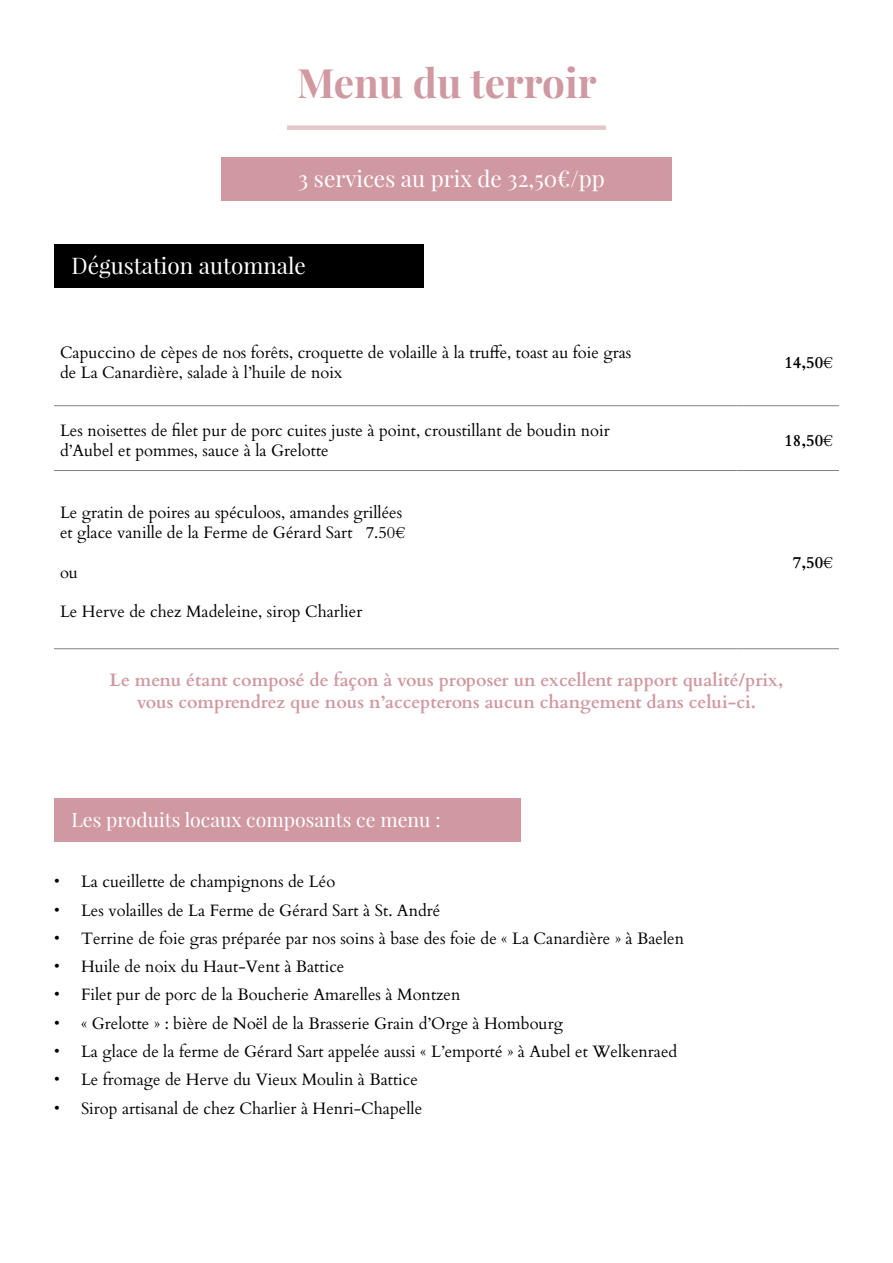
<style>
.page{position:relative;width:893px;height:1263px;background:#fff}
.page>*{position:absolute;margin:0;border:0;box-sizing:border-box;transform-origin:0 0}
.t1{font:700 40.5px "Playfair Display";color:#d098a1}
.t2{font:22.5px "Playfair Display";color:#fff}
.t3{font:19.5px "Playfair Display";color:#fff}
.t4{font:700 18px/21.6px "Cardo";color:#d098a1;text-align:center}
.t5{font:16.5px/19.8px "Cardo";color:#000}
.t6{font:700 16.5px "Cardo";color:#000}
</style>
<div class="page">
<div style="left:287px;top:125px;width:319px;height:5px;background:#e5c6cb"></div>
<div style="left:221px;top:158px;width:451px;height:43px;background:#d098a1"></div>
<hr style="left:54px;top:405px;width:683px;height:1px;background:#858383">
<hr style="left:737px;top:405px;width:102px;height:1px;background:#858383">
<hr style="left:54px;top:470px;width:683px;height:1px;background:#858383">
<hr style="left:737px;top:470px;width:102px;height:1px;background:#858383">
<hr style="left:54px;top:648px;width:683px;height:1px;background:#858383">
<hr style="left:737px;top:648px;width:102px;height:1px;background:#858383">
<div style="left:54px;top:244px;width:369px;height:44px;background:#000"></div>
<div style="left:54px;top:798px;width:466px;height:44px;background:#d098a1"></div>
<h1 class="t1" style="left:297px;top:57px;width:301px">Menu du terroir</h1>
<h2 class="t2" style="left:298px;top:164px;width:308px">3 services au prix de 32,50€/pp</h2>
<h2 class="t2" style="left:71px;top:252px;width:236px">Dégustation automnale</h2>
<p class="t5" style="left:60px;top:342px;width:573px">Capuccino de cèpes de nos forêts, croquette de volaille à la truffe, toast au foie gras de La Canardière, salade à l’huile de noix</p>
<p class="t5" style="left:60px;top:420px;width:551px">Les noisettes de filet pur de porc cuites juste à point, croustillant de boudin noir d’Aubel et pommes, sauce à la Grelotte</p>
<p class="t5" style="left:60px;top:502px;width:347px">Le gratin de poires au spéculoos, amandes grillées et glace vanille de la Ferme de Gérard Sart 7.50€</p>
<p class="t5" style="left:60px;top:561px;width:19px">ou</p>
<p class="t5" style="left:60px;top:601px;width:304px">Le Herve de chez Madeleine, sirop Charlier</p>
<p class="t6" style="left:784px;top:349px;width:50px">14,50€</p>
<p class="t6" style="left:784px;top:427px;width:50px">18,50€</p>
<p class="t6" style="left:793px;top:549px;width:41px">7,50€</p>
<p class="t4" style="left:110px;top:668px;width:675px">Le menu étant composé de façon à vous proposer un excellent rapport qualité/prix, vous comprendrez que nous n’accepterons aucun changement dans celui-ci.</p>
<p class="t3" style="left:71px;top:807px;width:371px">Les produits locaux composants ce menu :</p>
<p class="t5" style="left:54px;top:871px;width:283px">• La cueillette de champignons de Léo</p>
<p class="t5" style="left:54px;top:899px;width:388px">• Les volailles de La Ferme de Gérard Sart à St. André</p>
<p class="t5" style="left:54px;top:927px;width:632px">• Terrine de foie gras préparée par nos soins à base des foie de « La Canardière » à Baelen</p>
<p class="t5" style="left:54px;top:956px;width:292px">• Huile de noix du Haut-Vent à Battice</p>
<p class="t5" style="left:54px;top:984px;width:408px">• Filet pur de porc de la Boucherie Amarelles à Montzen</p>
<p class="t5" style="left:54px;top:1012px;width:510px">• « Grelotte » : bière de Noël de la Brasserie Grain d’Orge à Hombourg</p>
<p class="t5" style="left:54px;top:1041px;width:625px">• La glace de la ferme de Gérard Sart appelée aussi « L’emporté » à Aubel et Welkenraed</p>
<p class="t5" style="left:54px;top:1069px;width:365px">• Le fromage de Herve du Vieux Moulin à Battice</p>
<p class="t5" style="left:54px;top:1097px;width:370px">• Sirop artisanal de chez Charlier à Henri-Chapelle</p>
</div>
